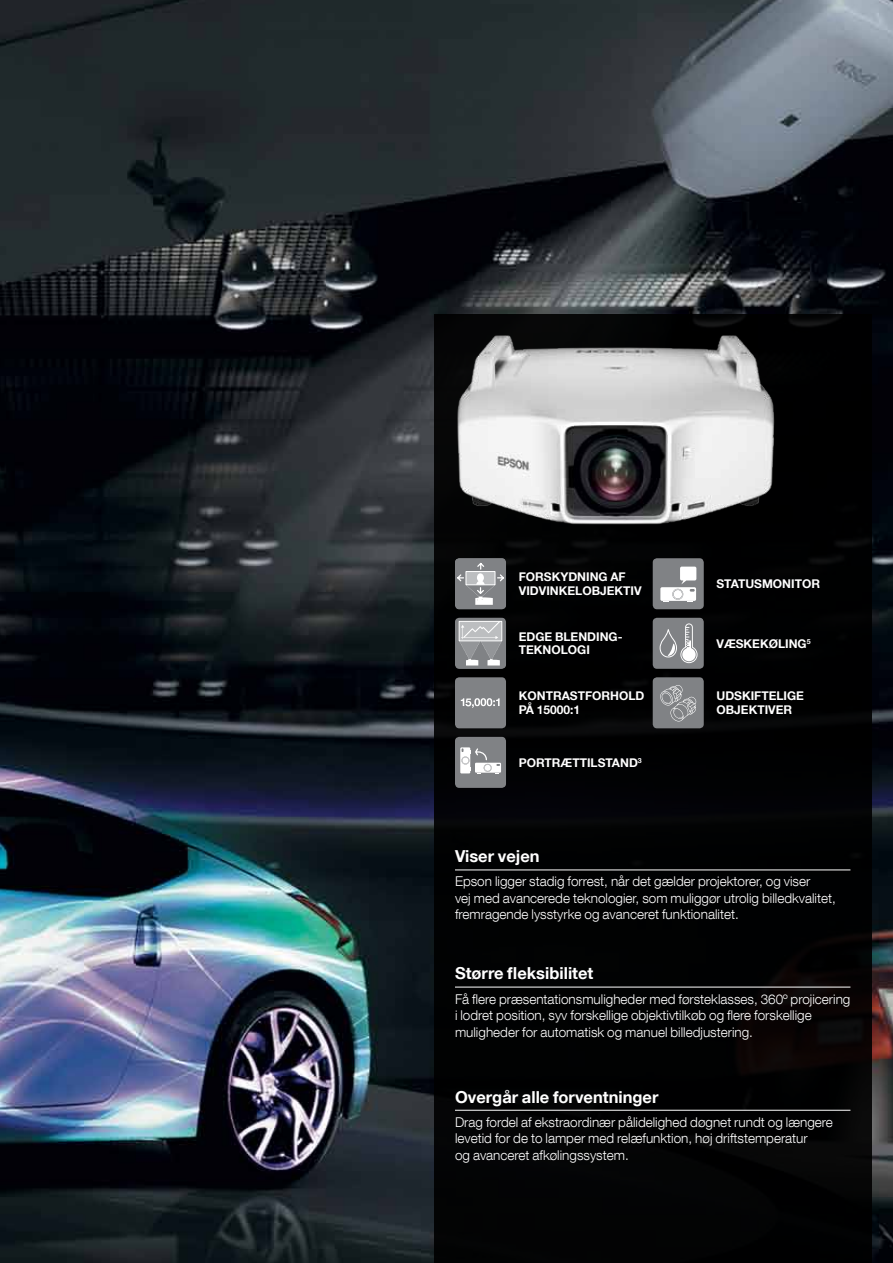
<style>
.page{position:relative;width:893px;height:1263px;background:#fff}
.page>*{position:absolute;margin:0;border:0;box-sizing:border-box;transform-origin:0 0}
.t1{font:700 16.5px "Helvetica Neue LT Com";color:#fff}
.t2{font:300 13.5px/16.5px "Helvetica Neue LT Com";color:#fff}
.t3{font:700 12px/13.5px "Helvetica Neue LT Com";color:#fff}
.t4{font:700 12px "Helvetica Neue LT Com";color:#fff}
</style>
<div class="page">
<img style="left:0;top:0;width:893px;height:1263px">
<div style="left:434px;top:315px;width:438px;height:948px;background:#000"></div>
<img style="left:457px;top:335px;width:318px;height:190px">
<svg style="left:455px;top:558px;width:51px;height:51px;background:#96989b"></svg>
<div style="left:653px;top:558px;width:51px;height:51px;background:#808285;border-radius:4px"></div>
<svg style="left:660px;top:567px;width:36px;height:35px"></svg>
<svg style="left:455px;top:618px;width:51px;height:51px;background:#a3a4a7"></svg>
<div style="left:653px;top:618px;width:51px;height:51px;background:#808285;border-radius:4px"></div>
<svg style="left:660px;top:623px;width:37px;height:40px"></svg>
<div style="left:455px;top:677px;width:51px;height:51px;background:#808285;border-radius:4px"></div>
<svg style="left:461px;top:698px;width:39px;height:10px"></svg>
<div style="left:653px;top:677px;width:51px;height:51px;background:#808285;border-radius:4px"></div>
<svg style="left:660px;top:685px;width:37px;height:36px"></svg>
<div style="left:455px;top:737px;width:51px;height:51px;background:#808285;border-radius:4px"></div>
<svg style="left:460px;top:747px;width:41px;height:27px"></svg>
<hr style="left:455px;top:869px;width:395px;height:1px;background:#fff">
<hr style="left:455px;top:987px;width:395px;height:1px;background:#fff">
<hr style="left:455px;top:1110px;width:395px;height:1px;background:#fff">
<p class="t3" style="left:519px;top:570px;width:124px">FORSKYDNING AF<br>VIDVINKELOBJEKTIV</p>
<p class="t4" style="left:716px;top:576px;width:105px">STATUSMONITOR</p>
<p class="t3" style="left:519px;top:629px;width:105px">EDGE BLENDING-<br>TEKNOLOGI</p>
<p class="t4" style="left:716px;top:636px;width:96px">VÆSKEKØLING<sup>5</sup></p>
<p class="t3" style="left:519px;top:689px;width:127px">KONTRASTFORHOLD<br>PÅ 15000:1</p>
<p class="t3" style="left:716px;top:689px;width:89px">UDSKIFTELIGE<br>OBJEKTIVER</p>
<p class="t3" style="left:519px;top:755px;width:125px">PORTRÆTTILSTAND<sup>3</sup></p>
<p class="t1" style="left:455px;top:846px;width:86px">Viser vejen</p>
<p class="t2" style="left:455px;top:873px;width:382px">Epson ligger stadig forrest, når det gælder projektorer, og viser<br>vej med avancerede teknologier, som muliggør utrolig billedkvalitet, fremragende lysstyrke og avanceret funktionalitet.</p>
<p class="t1" style="left:455px;top:963px;width:140px">Større fleksibilitet</p>
<p class="t2" style="left:455px;top:990px;width:397px">Få flere præsentationsmuligheder med førsteklasses, 360º projicering i lodret position, syv forskellige objektivtilkøb og flere forskellige muligheder for automatisk og manuel billedjustering.</p>
<p class="t1" style="left:455px;top:1086px;width:205px">Overgår alle forventninger</p>
<p class="t2" style="left:455px;top:1113px;width:379px">Drag fordel af ekstraordinær pålidelighed døgnet rundt og længere levetid for de to lamper med relæfunktion, høj driftstemperatur<br>og avanceret afkølingssystem.</p>
</div>
